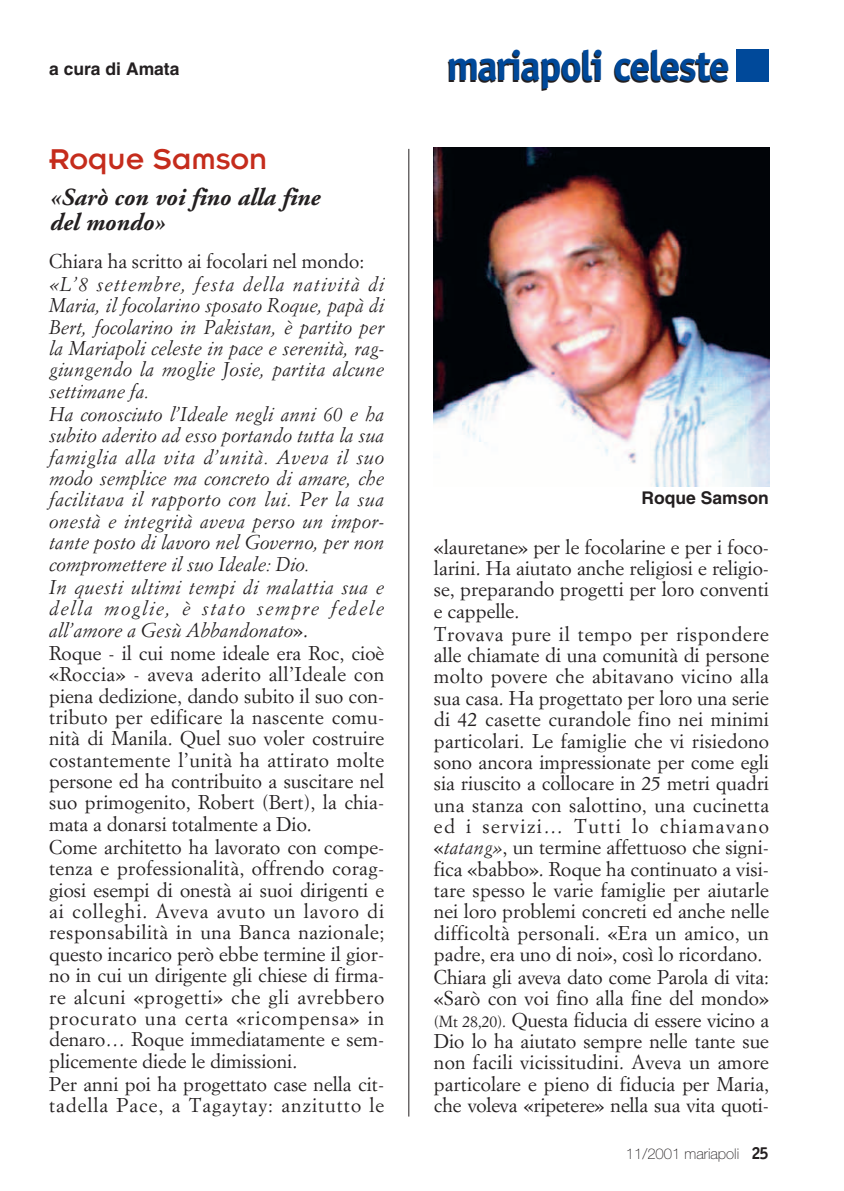
<style>
.page{position:relative;width:844px;height:1191px;background:#fff}
.page>*{position:absolute;margin:0;border:0;box-sizing:border-box;transform-origin:0 0}
.t1{font:700 42px "Officina Sans";letter-spacing:-.04em;color:#00499a}
.t2{font:31.5px "Insignia";color:#c52c1c}
.t3{font:italic 700 24.5px/24.5px "Adobe Garamond";color:#231f20}
.t4{font:19.6px/21.5px "Simoncini Garamond";color:#231f20;text-align:justify}
.t5{font:italic 19.6px/21.3px "Simoncini Garamond";color:#231f20;text-align:justify}
.t6{font:700 17.5px "Helvetica";color:#231f20}
.t7{font:100 14.88px "Helvetica Neue";color:#231f20}
.s1{font-style:normal}
.s2{font-style:italic}
.s3{font-size:15.75px}
.s4{font-family:"Officina Sans";font-weight:700;font-size:17.5px}
</style>
<div class="page">
<hr style="left:408px;top:149px;width:1px;height:967px;background:#231f20">
<div style="left:736px;top:50px;width:32px;height:32px;background:#00499a"></div>
<img style="left:434px;top:147px;width:334px;height:339px">
<p class="t6" style="left:49px;top:63px;width:132px">a cura di Amata</p>
<h2 class="t2" style="left:49px;top:139px;width:220px">Roque Samson</h2>
<p class="t3" style="left:49px;top:187px;width:272px">«Sarò con voi fino alla fine del mondo»</p>
<p class="t4" style="left:49px;top:251px;width:316px">Chiara ha scritto ai focolari nel mondo:</p>
<p class="t5" style="left:49px;top:274px;width:336px">«L’8 settembre, festa della natività di Maria, il focolarino sposato Roque, papà di Bert, focolarino in Pakistan, è partito per la Mariapoli celeste in pace e serenità, rag&shy;giungendo la moglie Josie, partita alcune settimane fa.</p>
<p class="t5" style="left:49px;top:404px;width:336px">Ha conosciuto l’Ideale negli anni 60 e ha subito aderito ad esso portando tutta la sua famiglia alla vita d’unità. Aveva il suo modo semplice ma concreto di amare, che facilitava il rapporto con lui. Per la sua onestà e integrità aveva perso un impor&shy;tante posto di lavoro nel Governo, per non compromettere il suo Ideale: Dio.</p>
<p class="t5" style="left:49px;top:577px;width:336px">In questi ultimi tempi di malattia sua e della moglie, è stato sempre fedele all’amore a Gesù Abbandonato<span class="s1">».</span></p>
<p class="t4" style="left:49px;top:643px;width:336px">Roque - il cui nome ideale era Roc, cioè «Roccia» - aveva aderito all’Ideale con piena dedizione, dando subito il suo con&shy;tributo per edificare la nascente comu&shy;nità di Manila. Quel suo voler costruire costantemente l’unità ha attirato molte persone ed ha contribuito a suscitare nel suo primogenito, Robert (Bert), la chia&shy;mata a donarsi totalmente a Dio.</p>
<p class="t4" style="left:49px;top:837px;width:336px">Come architetto ha lavorato con compe&shy;tenza e professionalità, offrendo corag&shy;giosi esempi di onestà ai suoi dirigenti e ai colleghi. Aveva avuto un lavoro di responsabilità in una Banca nazionale; questo incarico però ebbe termine il gior&shy;no in cui un dirigente gli chiese di firma&shy;re alcuni «progetti» che gli avrebbero procurato una certa «ricompensa» in denaro… Roque immediatamente e sem&shy;plicemente diede le dimissioni.</p>
<p class="t4" style="left:49px;top:1074px;width:336px">Per anni poi ha progettato case nella cit&shy;tadella Pace, a Tagaytay: anzitutto le</p>
<h1 class="t1" style="left:446px;top:50px;width:285px">mariapoli celeste</h1>
<p class="t6" style="left:641px;top:492px;width:129px">Roque Samson</p>
<p class="t4" style="left:434px;top:537px;width:336px;text-align:left">«lauretane» per le focolarine e per i foco&shy;larini. Ha aiutato anche religiosi e religio&shy;se, preparando progetti per loro conventi e cappelle.<br>Trovava pure il tempo per rispondere alle chiamate di una comunità di persone molto povere che abitavano vicino alla sua casa. Ha progettato per loro una serie di 42 casette curandole fino nei minimi particolari. Le famiglie che vi risiedono sono ancora impressionate per come egli sia riuscito a collocare in 25 metri quadri una stanza con salottino, una cucinetta ed i servizi… Tutti lo chiamavano «<span class="s2">tatang»</span>, un termine affettuoso che signi&shy;fica «babbo». Roque ha continuato a visi&shy;tare spesso le varie famiglie per aiutarle nei loro problemi concreti ed anche nelle difficoltà personali. «Era un amico, un padre, era uno di noi», così lo ricordano.<br>Chiara gli aveva dato come Parola di vita: «Sarò con voi fino alla fine del mondo» <span class="s3">(Mt 28,20).</span> Questa fiducia di essere vicino a Dio lo ha aiutato sempre nelle tante sue non facili vicissitudini. Aveva un amore particolare e pieno di fiducia per Maria, che voleva «ripetere» nella sua vita quoti-</p>
<p class="t7" style="left:625px;top:1148px;width:145px">11/2001 mariapoli <span class="s4">25</span></p>
</div>
